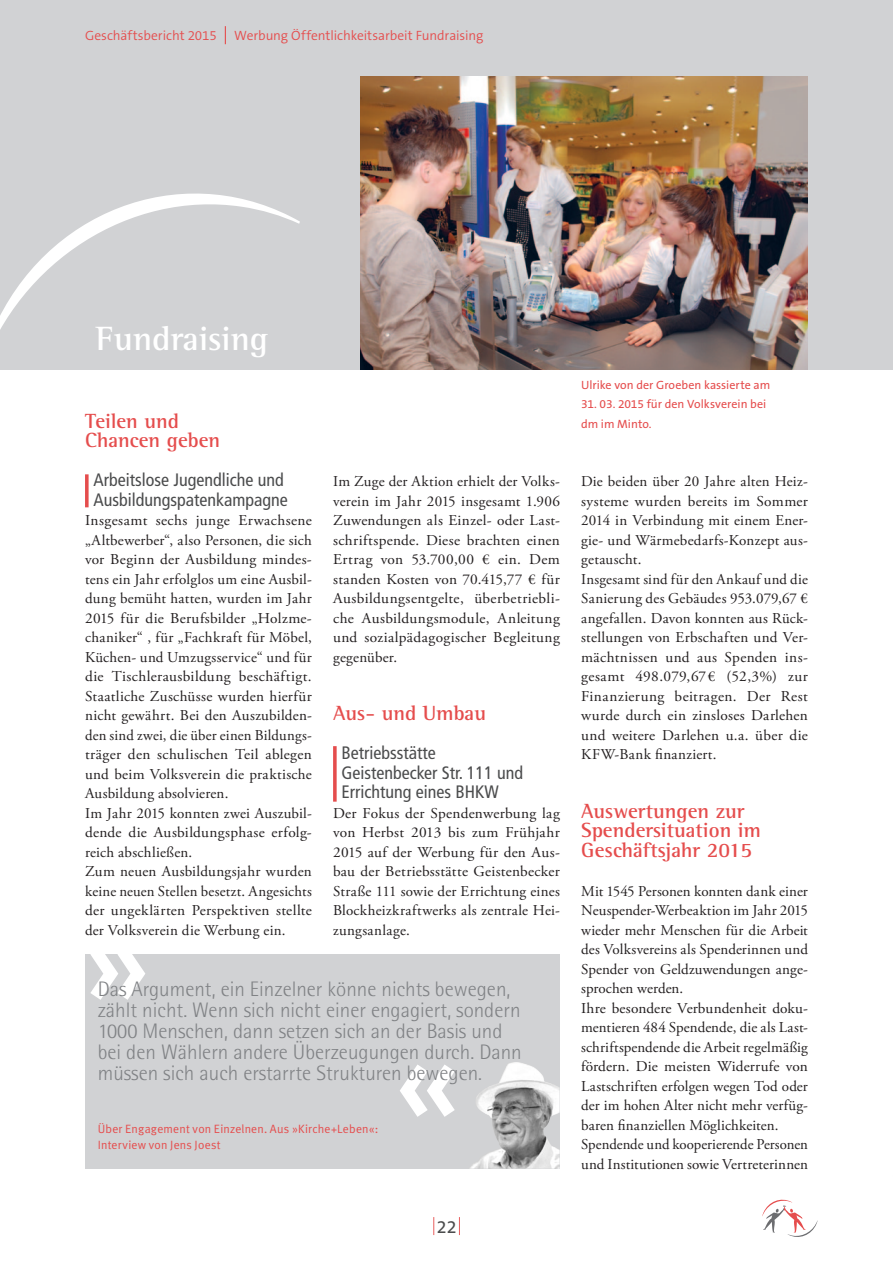
<style>
.page{position:relative;width:893px;height:1263px;background:#fff}
.page>*{position:absolute;margin:0;border:0;box-sizing:border-box;transform-origin:0 0}
.t1{font:700 34.5px "Rotis Semi Serif";color:#fff}
.t2{font:300 21px/21px "Rotis Semi Sans";color:#808285}
.t3{font:700 21px/19.5px "Rotis Semi Serif";color:#e54d4d}
.t4{font:condensed 18px/19.5px "Frutiger";color:#4b4c4d}
.t5{font:18px "The Sans B5 Plain";color:#4b4c4d}
.t6{font:15px/19.5px "Adobe Garamond Pro";letter-spacing:.015em;color:#231f20}
.t7{font:300 13.5px "The Sans B4";letter-spacing:-.005em;color:#e54d4d}
.t8{font:12px/19.5px "The Sans B5 Plain";color:#e54d4d}
.t9{font:12px/16.5px "Meta Plus Normal";letter-spacing:.015em;color:#e54d4d}
</style>
<div class="page">
<div style="left:0;top:0;width:893px;height:369px;background:#d1d2d4"></div>
<div style="left:85px;top:954px;width:475px;height:215px;background:#d1d2d4"></div>
<hr style="left:892px;top:954px;width:1px;height:309px;background:#d1d2d4">
<svg style="left:433px;top:1217px;width:1px;height:18px"></svg>
<svg style="left:459px;top:1217px;width:1px;height:18px"></svg>
<svg style="left:762px;top:1200px;width:56px;height:37px"></svg>
<svg style="left:225px;top:26px;width:1px;height:18px"></svg>
<svg style="left:85px;top:474px;width:4px;height:33px"></svg>
<svg style="left:333px;top:746px;width:4px;height:56px"></svg>
<svg style="left:0;top:193px;width:300px;height:177px"></svg>
<img style="left:470px;top:1062px;width:90px;height:107px">
<img style="left:360px;top:77px;width:448px;height:292px">
<svg style="left:400px;top:1064px;width:55px;height:53px"></svg>
<svg style="left:90px;top:954px;width:55px;height:46px"></svg>
<p class="t7" style="left:85px;top:29px;width:133px">Geschäftsbericht 2015</p>
<p class="t7" style="left:234px;top:29px;width:251px">Werbung Öffentlichkeitsarbeit Fundraising</p>
<h1 class="t1" style="left:96px;top:317px;width:174px">Fundraising</h1>
<h2 class="t3" style="left:85px;top:411px;width:137px">Teilen und<br>Chancen geben</h2>
<p class="t4" style="left:94px;top:470px;width:196px">Arbeitslose Jugendliche und<br>Ausbildungspatenkampagne</p>
<p class="t6" style="left:85px;top:511px;width:228px">Insgesamt sechs junge Erwachsene „Altbewerber“, also Personen, die sich vor Beginn der Ausbildung mindes&shy;tens ein Jahr erfolglos um eine Ausbil&shy;dung bemüht hatten, wurden im Jahr 2015 für die Berufsbilder „Holzme&shy;chaniker“ , für „Fachkraft für Möbel, Küchen- und Umzugsservice“ und für die Tischlerausbildung beschäftigt.<br>Staatliche Zuschüsse wurden hierfür nicht gewährt. Bei den Auszubilden&shy;den sind zwei, die über einen Bildungs&shy;träger den schulischen Teil ablegen und beim Volksverein die praktische Ausbildung absolvieren.<br>Im Jahr 2015 konnten zwei Auszubil&shy;dende die Ausbildungsphase erfolg&shy;reich abschließen.<br>Zum neuen Ausbildungsjahr wurden keine neuen Stellen besetzt. Angesichts der ungeklärten Perspektiven stellte der Volksverein die Werbung ein.</p>
<p class="t6" style="left:333px;top:472px;width:228px;text-align:justify">Im Zuge der Aktion erhielt der Volks&shy;verein im Jahr 2015 insgesamt 1.906<br>Zuwendungen als Einzel- oder Last&shy;schriftspende. Diese brachten einen Ertrag von 53.700,00 € ein. Dem standen Kosten von 70.415,77 € für Ausbildungsentgelte, überbetriebli&shy;che Ausbildungsmodule, Anleitung und sozialpädagogischer Begleitung gegenüber.</p>
<h2 class="t3" style="left:333px;top:703px;width:154px">Aus- und Umbau</h2>
<p class="t4" style="left:342px;top:743px;width:183px">Betriebsstätte<br>Geistenbecker Str. 111 und<br>Errichtung eines BHKW</p>
<p class="t6" style="left:333px;top:804px;width:228px;text-align:justify">Der Fokus der Spendenwerbung lag von Herbst 2013 bis zum Frühjahr 2015 auf der Werbung für den Aus&shy;bau der Betriebsstätte Geistenbecker Straße 111 sowie der Errichtung eines Blockheizkraftwerks als zentrale Hei&shy;zungsanlage.</p>
<p class="t2" style="left:98px;top:979px;width:425px">Das Argument, ein Einzelner könne nichts bewegen, zählt nicht. Wenn sich nicht einer engagiert, sondern 1000 Menschen, dann setzen sich an der Basis und bei den Wählern andere Überzeugungen durch. Dann müssen sich auch erstarrte Strukturen bewegen.</p>
<p class="t9" style="left:98px;top:1120px;width:282px">Über Engagement von Einzelnen. Aus »Kirche+Leben«:<br>Interview von Jens Joest</p>
<p class="t5" style="left:437px;top:1217px;width:21px">22</p>
<p class="t8" style="left:581px;top:375px;width:191px">Ulrike von der Groeben kassierte am</p>
<p class="t8" style="left:581px;top:395px;width:187px">31. 03. 2015 für den Volksverein bei dm im Minto.</p>
<p class="t6" style="left:581px;top:472px;width:228px">Die beiden über 20 Jahre alten Heiz&shy;systeme wurden bereits im Sommer<br>2014 in Verbindung mit einem Ener&shy;gie- und Wärmebedarfs-Konzept aus&shy;getauscht.<br>Insgesamt sind für den Ankauf und die<br>Sanierung des Gebäudes 953.079,67 € angefallen. Davon konnten aus Rück&shy;stellungen von Erbschaften und Ver&shy;mächtnissen und aus Spenden ins&shy;gesamt 498.079,67€ (52,3%) zur<br>Finanzierung beitragen. Der Rest wurde durch ein zinsloses Darlehen und weitere Darlehen u.a. über die<br>KFW-Bank finanziert.</p>
<h2 class="t3" style="left:581px;top:801px;width:181px">Auswertungen zur<br>Spendersituation im<br>Geschäftsjahr 2015</h2>
<p class="t6" style="left:581px;top:882px;width:228px">Mit 1545 Personen konnten dank einer Neuspender-Werbeaktion im Jahr 2015 wieder mehr Menschen für die Arbeit des Volksvereins als Spenderinnen und Spender von Geldzuwendungen ange&shy;sprochen werden.<br>Ihre besondere Verbundenheit doku&shy;mentieren 484 Spendende, die als Last&shy;schriftspendende die Arbeit regelmäßig fördern. Die meisten Widerrufe von Lastschriften erfolgen wegen Tod oder der im hohen Alter nicht mehr verfüg&shy;baren finanziellen Möglichkeiten.<br>Spendende und kooperierende Personen und Institutionen sowie Vertreterinnen</p>
</div>
